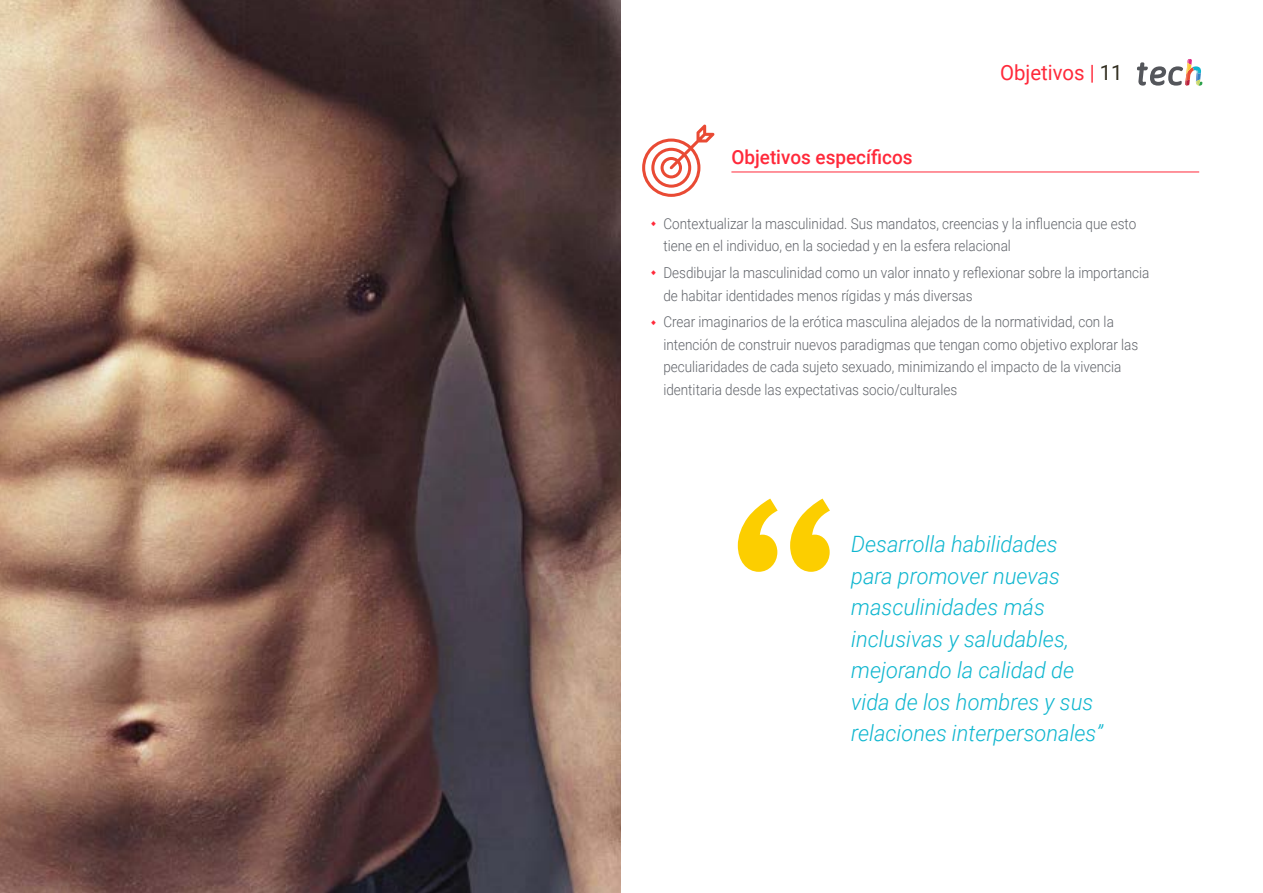
<style>
.page{position:relative;width:1263px;height:893px;background:#fff}
.page>*{position:absolute;margin:0;border:0;box-sizing:border-box;transform-origin:0 0}
.t1{font:italic 300 22.5px/31.5px "Roboto";color:#0fb6cf}
.t2{font:21px "Roboto";color:#ff293a}
.t3{font:500 19.5px "Roboto";color:#ff293a}
.t4{font:300 15px/22.5px "Roboto";color:#61646a;scale:.9 1}
.s1{color:#312e20}
</style>
<div class="page">
<img style="left:0;top:0;width:621px;height:893px">
<hr style="left:731px;top:172px;width:468px;height:1px;background:#ff293a">
<svg style="left:642px;top:124px;width:72px;height:73px"></svg>
<svg style="left:1137px;top:59px;width:65px;height:27px"></svg>
<svg style="left:738px;top:499px;width:92px;height:73px"></svg>
<h3 class="t3" style="left:731px;top:143px;width:183px">Objetivos específicos</h3>
<h2 class="t2" style="left:1000px;top:57px;width:124px">Objetivos | <span class="s1">11</span></h2>
<p class="t4" style="left:663px;top:212px;width:527px">Contextualizar la masculinidad. Sus mandatos, creencias y la influencia que esto tiene en el individuo, en la sociedad y en la esfera relacional</p>
<p class="t4" style="left:663px;top:261px;width:541px">Desdibujar la masculinidad como un valor innato y reflexionar sobre la importancia de habitar identidades menos rígidas y más diversas</p>
<p class="t4" style="left:663px;top:310px;width:529px">Crear imaginarios de la erótica masculina alejados de la normatividad, con la intención de construir nuevos paradigmas que tengan como objetivo explorar las peculiaridades de cada sujeto sexuado, minimizando el impacto de la vivencia identitaria desde las expectativas socio/culturales</p>
<h1 class="t1" style="left:851px;top:527px;width:253px">Desarrolla habilidades para promover nuevas masculinidades más inclusivas y saludables, mejorando la calidad de vida de los hombres y sus relaciones interpersonales”</h1>
</div>
